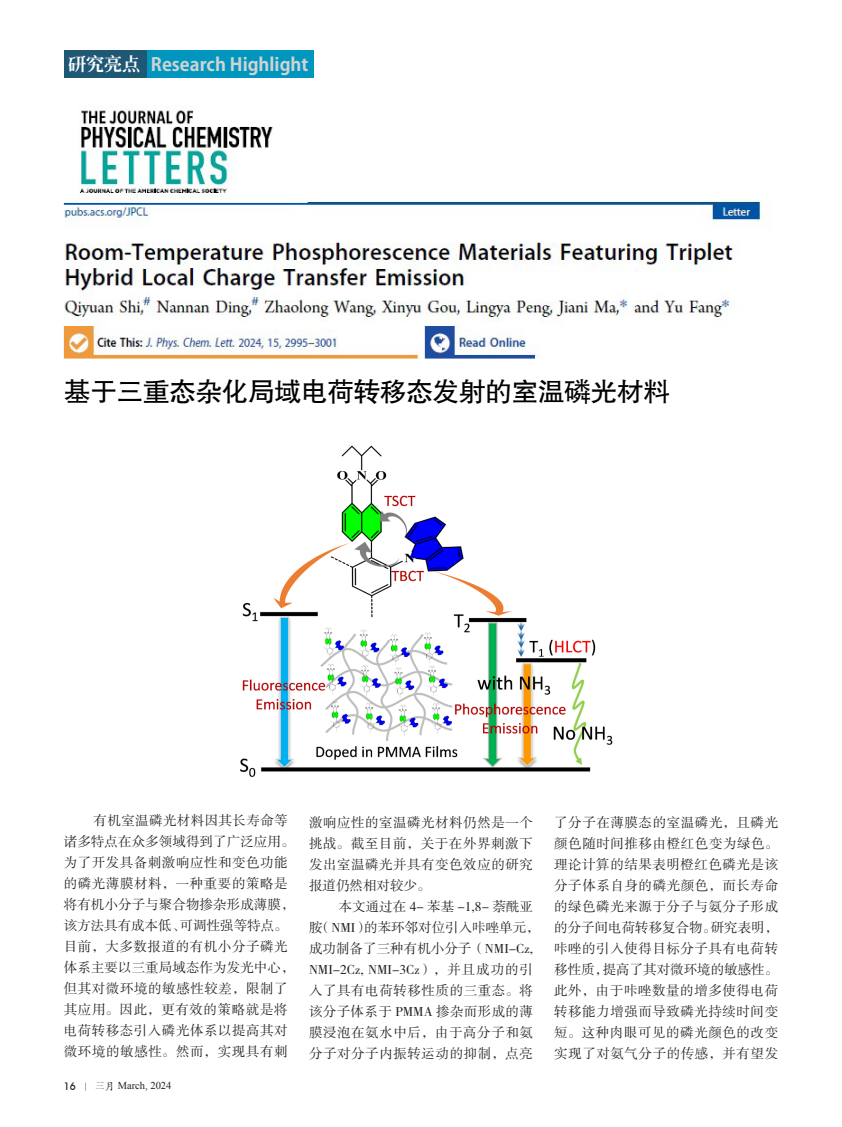
<style>
.page{position:relative;width:842px;height:1127px;background:#fff}
.page>*{position:absolute;margin:0;border:0;box-sizing:border-box;transform-origin:0 0}
.标题CN{font:27px "FZHTJW GB1 0";letter-spacing:-.025em;color:#000}
.栏目EN{font:700 18px "Koz Go Pr 6 N";color:#d1d2d4}
.栏目CN{font:18px "CT Lao Song SJ";color:#fff}
.正文CN3{font:13.5px/21px "FZSSJW GB1 0";letter-spacing:.04em;color:#231f20}
.t1{font:10.5px "Times New Roman";color:#231f20}
.s1{font-family:"Avant Garde IT Cby BT";font-weight:500}
.s2{font-size:9px}
.s3{font-family:"Adobe Song Std";font-weight:300;font-size:9px}
.s4{font-family:"FZKTJW GB1 0"}
</style>
<div class="page">
<div style="left:64px;top:51px;width:83px;height:27px;background:#1f5875"></div>
<div style="left:147px;top:51px;width:167px;height:27px;background:#0096be"></div>
<img style="left:63px;top:110px;width:703px;height:249px">
<img style="left:240px;top:445px;width:373px;height:332px">
<p class="栏目CN" style="left:68px;top:55px;width:73px">研究亮点</p>
<p class="栏目EN" style="left:151px;top:54px;width:159px">Research Highlight</p>
<p class="标题CN" style="left:64px;top:377px;width:608px">基于三重态杂化局域电荷转移态发射的室温磷光材料</p>
<p class="正文CN3" style="left:64px;top:811px;width:232px;text-indent:30px">有机室温磷光材料因其长寿命等诸多特点在众多领域得到了广泛应用。为了开发具备刺激响应性和变色功能的磷光薄膜材料，一种重要的策略是将有机小分子与聚合物掺杂形成薄膜，该方法具有成本低、可调性强等特点。目前，大多数报道的有机小分子磷光体系主要以三重局域态作为发光中心，但其对微环境的敏感性较差，限制了其应用。因此，更有效的策略就是将电荷转移态引入磷光体系以提高其对微环境的敏感性。然而，实现具有刺</p>
<p class="正文CN3" style="left:309px;top:812px;width:225px;text-align:justify">激响应性的室温磷光材料仍然是一个挑战。截至目前，关于在外界刺激下发出室温磷光并具有变色效应的研究报道仍然相对较少。</p>
<p class="正文CN3" style="left:309px;top:896px;width:232px;text-indent:30px">本文通过在 4- 苯基 -1,8- 萘酰亚胺（NMI）的苯环邻对位引入咔唑单元，成功制备了三种有机小分子（NMI-Cz,<br>NMI-2Cz, NMI-3Cz），并且成功的引入了具有电荷转移性质的三重态。将该分子体系于 PMMA 掺杂而形成的薄膜浸泡在氨水中后，由于高分子和氨分子对分子内振转运动的抑制，点亮</p>
<p class="t1" style="left:64px;top:1079px;width:109px"><span class="s1">16</span> <span class="s2">|</span> <span class="s3">三</span><span class="s4">月</span> March, 2024</p>
<p class="正文CN3" style="left:554px;top:812px;width:225px;text-align:justify">了分子在薄膜态的室温磷光，且磷光颜色随时间推移由橙红色变为绿色。理论计算的结果表明橙红色磷光是该分子体系自身的磷光颜色，而长寿命的绿色磷光来源于分子与氨分子形成的分子间电荷转移复合物。研究表明，咔唑的引入使得目标分子具有电荷转移性质，提高了其对微环境的敏感性。此外，由于咔唑数量的增多使得电荷转移能力增强而导致磷光持续时间变短。这种肉眼可见的磷光颜色的改变实现了对氨气分子的传感，并有望发</p>
</div>
